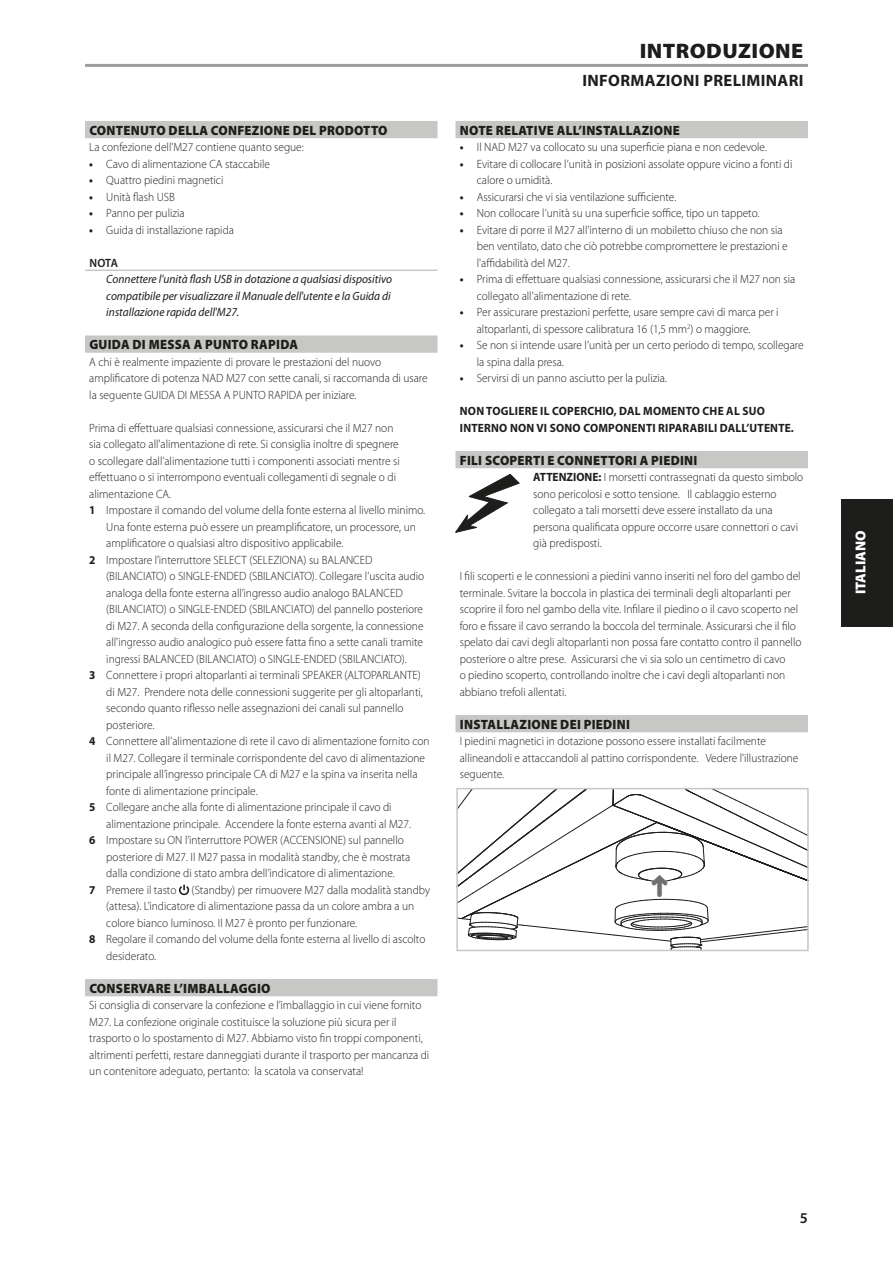
<style>
.page{position:relative;width:893px;height:1263px;background:#fff}
.page>*{position:absolute;margin:0;border:0;box-sizing:border-box;transform-origin:0 0}
.Body_copy_-_header{font:900 21px "Myriad Pro";letter-spacing:.02em;color:#1d1d1b;scale:1.05 1}
.Body_copy_-_header-2{font:700 16.5px "Myriad Pro";letter-spacing:.02em;color:#1d1d1b}
.t1{font:600 15px "Myriad Pro";color:#1d1d1b}
.t2{font:900 14.4px "Myriad Pro";color:#fff}
.Body_copy_-_sub-sect{font:900 13.5px "Myriad Pro";letter-spacing:.02em;color:#1d1d1b;scale:.95 1}
.Body_copy_-_indent_1{font:300 12px/16.5px "Myriad Pro";color:#1d1d1b;scale:.95 1}
.Body_copy_-_normal{font:300 12px/16.5px "Myriad Pro";color:#1d1d1b;scale:.95 1}
.Body_copy_-_note{font:italic 12px/16.5px "Myriad Pro";color:#1d1d1b;text-align:justify;scale:.95 1}
.Body_copy_-_sub-sect-2{font:700 12px/16.5px "Myriad Pro";letter-spacing:.02em;color:#1d1d1b;scale:.95 1}
.Body_copy_-_note_hea{font:600 12px "Myriad Pro";color:#1d1d1b;scale:.95 1}
.s1{font-weight:700}
</style>
<div class="page">
<hr style="left:85px;top:64px;width:723px;height:3px;background:#9d9d9d">
<div style="left:85px;top:121px;width:352px;height:17px;background:#c7c7c6"></div>
<hr style="left:85px;top:270px;width:352px;height:1px;background:#c7c7c6">
<div style="left:85px;top:335px;width:352px;height:18px;background:#c7c7c6"></div>
<div style="left:85px;top:979px;width:352px;height:17px;background:#c7c7c6"></div>
<svg style="left:179px;top:884px;width:10px;height:11px"></svg>
<div style="left:455px;top:121px;width:353px;height:17px;background:#c7c7c6"></div>
<div style="left:455px;top:451px;width:353px;height:17px;background:#c7c7c6"></div>
<div style="left:455px;top:715px;width:353px;height:17px;background:#c7c7c6"></div>
<svg style="left:455px;top:474px;width:64px;height:58px"></svg>
<div style="left:842px;top:499px;width:51px;height:127px;background:#1d1d1b"></div>
<svg style="left:457px;top:788px;width:351px;height:162px"></svg>
<p class="Body_copy_-_sub-sect" style="left:89px;top:121px;width:315px">CONTENUTO DELLA CONFEZIONE DEL PRODOTTO</p>
<p class="Body_copy_-_normal" style="left:89px;top:139px;width:227px">La confezione dell'M27 contiene quanto segue:</p>
<p class="Body_copy_-_indent_1" style="left:89px;top:155px;width:192px"><span class="s1">•</span> Cavo di alimentazione CA staccabile</p>
<p class="Body_copy_-_indent_1" style="left:89px;top:172px;width:143px"><span class="s1">•</span> Quattro piedini magnetici</p>
<p class="Body_copy_-_indent_1" style="left:89px;top:188px;width:92px"><span class="s1">•</span> Unità flash USB</p>
<p class="Body_copy_-_indent_1" style="left:89px;top:205px;width:102px"><span class="s1">•</span> Panno per pulizia</p>
<p class="Body_copy_-_indent_1" style="left:89px;top:221px;width:154px"><span class="s1">•</span> Guida di installazione rapida</p>
<p class="Body_copy_-_note_hea" style="left:89px;top:255px;width:32px">NOTA</p>
<p class="Body_copy_-_note" style="left:106px;top:271px;width:302px">Connettere l'unità flash USB in dotazione a qualsiasi dispositivo compatibile per visualizzare il Manuale dell'utente e la Guida di installazione rapida dell'M27.</p>
<p class="Body_copy_-_sub-sect" style="left:89px;top:335px;width:221px">GUIDA DI MESSA A PUNTO RAPIDA</p>
<p class="Body_copy_-_normal" style="left:89px;top:353px;width:358px">A chi è realmente impaziente di provare le prestazioni del nuovo amplificatore di potenza NAD M27 con sette canali, si raccomanda di usare la seguente GUIDA DI MESSA A PUNTO RAPIDA per iniziare.</p>
<p class="Body_copy_-_normal" style="left:89px;top:419px;width:328px">Prima di effettuare qualsiasi connessione, assicurarsi che il M27 non sia collegato all'alimentazione di rete. Si consiglia inoltre di spegnere o scollegare dall’alimentazione tutti i componenti associati mentre si effettuano o si interrompono eventuali collegamenti di segnale o di alimentazione CA.</p>
<p class="Body_copy_-_indent_1" style="left:106px;top:502px;width:337px;text-indent:-17px"><span class="s1">1</span> Impostare il comando del volume della fonte esterna al livello minimo.<br>Una fonte esterna può essere un preamplificatore, un processore, un amplificatore o qualsiasi altro dispositivo applicabile.</p>
<p class="Body_copy_-_indent_1" style="left:106px;top:551px;width:336px;text-indent:-17px"><span class="s1">2</span> Impostare l’interruttore SELECT (SELEZIONA) su BALANCED (BILANCIATO) o SINGLE-ENDED (SBILANCIATO). Collegare l’uscita audio analoga della fonte esterna all’ingresso audio analogo BALANCED (BILANCIATO) o SINGLE-ENDED (SBILANCIATO) del pannello posteriore di M27. A seconda della configurazione della sorgente, la connessione all'ingresso audio analogico può essere fatta fino a sette canali tramite ingressi BALANCED (BILANCIATO) o SINGLE-ENDED (SBILANCIATO).</p>
<p class="Body_copy_-_indent_1" style="left:106px;top:667px;width:335px;text-indent:-17px"><span class="s1">3</span> Connettere i propri altoparlanti ai terminali SPEAKER (ALTOPARLANTE) di M27. Prendere nota delle connessioni suggerite per gli altoparlanti, secondo quanto riflesso nelle assegnazioni dei canali sul pannello posteriore.</p>
<p class="Body_copy_-_indent_1" style="left:106px;top:733px;width:342px;text-indent:-17px"><span class="s1">4</span> Connettere all'alimentazione di rete il cavo di alimentazione fornito con il M27. Collegare il terminale corrispondente del cavo di alimentazione principale all’ingresso principale CA di M27 e la spina va inserita nella fonte di alimentazione principale.</p>
<p class="Body_copy_-_indent_1" style="left:106px;top:799px;width:322px;text-indent:-17px"><span class="s1">5</span> Collegare anche alla fonte di alimentazione principale il cavo di alimentazione principale. Accendere la fonte esterna avanti al M27.</p>
<p class="Body_copy_-_indent_1" style="left:106px;top:832px;width:321px;text-indent:-17px"><span class="s1">6</span> Impostare su ON l’interruttore POWER (ACCENSIONE) sul pannello posteriore di M27. Il M27 passa in modalità standby, che è mostrata dalla condizione di stato ambra dell’indicatore di alimentazione.</p>
<p class="Body_copy_-_indent_1" style="left:89px;top:881px;width:93px"><span class="s1">7</span> Premere il tasto</p>
<p class="Body_copy_-_indent_1" style="left:106px;top:881px;width:342px;text-indent:85px">(Standby) per rimuovere M27 dalla modalità standby (attesa). L’indicatore di alimentazione passa da un colore ambra a un colore bianco luminoso. Il M27 è pronto per funzionare.</p>
<p class="Body_copy_-_indent_1" style="left:106px;top:931px;width:337px;text-indent:-17px"><span class="s1">8</span> Regolare il comando del volume della fonte esterna al livello di ascolto desiderato.</p>
<p class="Body_copy_-_sub-sect" style="left:89px;top:979px;width:192px">CONSERVARE L’IMBALLAGGIO</p>
<p class="Body_copy_-_normal" style="left:89px;top:997px;width:359px">Si consiglia di conservare la confezione e l’imballaggio in cui viene fornito M27. La confezione originale costituisce la soluzione più sicura per il trasporto o lo spostamento di M27. Abbiamo visto fin troppi componenti, altrimenti perfetti, restare danneggiati durante il trasporto per mancanza di un contenitore adeguato, pertanto: la scatola va conservata!</p>
<p class="Body_copy_-_header" style="left:640px;top:37px;width:157px">INTRODUZIONE</p>
<p class="Body_copy_-_header-2" style="left:582px;top:70px;width:222px">INFORMAZIONI PRELIMINARI</p>
<p class="Body_copy_-_sub-sect" style="left:460px;top:121px;width:233px">NOTE RELATIVE ALL’INSTALLAZIONE</p>
<p class="Body_copy_-_indent_1" style="left:460px;top:139px;width:325px"><span class="s1">•</span> Il NAD M27 va collocato su una superficie piana e non cedevole.</p>
<p class="Body_copy_-_indent_1" style="left:477px;top:155px;width:334px;text-indent:-17px"><span class="s1">•</span> Evitare di collocare l’unità in posizioni assolate oppure vicino a fonti di calore o umidità.</p>
<p class="Body_copy_-_indent_1" style="left:460px;top:188px;width:229px"><span class="s1">•</span> Assicurarsi che vi sia ventilazione sufficiente.</p>
<p class="Body_copy_-_indent_1" style="left:460px;top:205px;width:317px"><span class="s1">•</span> Non collocare l’unità su una superficie soffice, tipo un tappeto.</p>
<p class="Body_copy_-_indent_1" style="left:477px;top:221px;width:329px;text-indent:-17px"><span class="s1">•</span> Evitare di porre il M27 all'interno di un mobiletto chiuso che non sia ben ventilato, dato che ciò potrebbe compromettere le prestazioni e l'affidabilità del M27.</p>
<p class="Body_copy_-_indent_1" style="left:477px;top:271px;width:337px;text-indent:-17px"><span class="s1">•</span> Prima di effettuare qualsiasi connessione, assicurarsi che il M27 non sia collegato all'alimentazione di rete.</p>
<p class="Body_copy_-_indent_1" style="left:477px;top:304px;width:319px;text-indent:-17px"><span class="s1">•</span> Per assicurare prestazioni perfette, usare sempre cavi di marca per i altoparlanti, di spessore calibratura 16 (1,5 mm<sup>2</sup>) o maggiore.</p>
<p class="Body_copy_-_indent_1" style="left:477px;top:337px;width:346px;text-indent:-17px"><span class="s1">•</span> Se non si intende usare l’unità per un certo periodo di tempo, scollegare la spina dalla presa.</p>
<p class="Body_copy_-_indent_1" style="left:460px;top:370px;width:220px"><span class="s1">•</span> Servirsi di un panno asciutto per la pulizia.</p>
<p class="Body_copy_-_sub-sect-2" style="left:460px;top:402px;width:353px">NON TOGLIERE IL COPERCHIO, DAL MOMENTO CHE AL SUO<br>INTERNO NON VI SONO COMPONENTI RIPARABILI DALL’UTENTE.</p>
<p class="Body_copy_-_sub-sect" style="left:460px;top:451px;width:252px">FILI SCOPERTI E CONNETTORI A PIEDINI</p>
<p class="Body_copy_-_normal" style="left:533px;top:469px;width:286px"><span class="s1">ATTENZIONE:</span> I morsetti contrassegnati da questo simbolo sono pericolosi e sotto tensione. Il cablaggio esterno collegato a tali morsetti deve essere installato da una persona qualificata oppure occorre usare connettori o cavi già predisposti.</p>
<p class="Body_copy_-_normal" style="left:460px;top:568px;width:361px">I fili scoperti e le connessioni a piedini vanno inseriti nel foro del gambo del terminale. Svitare la boccola in plastica dei terminali degli altoparlanti per scoprire il foro nel gambo della vite. Infilare il piedino o il cavo scoperto nel foro e fissare il cavo serrando la boccola del terminale. Assicurarsi che il filo spelato dai cavi degli altoparlanti non possa fare contatto contro il pannello posteriore o altre prese. Assicurarsi che vi sia solo un centimetro di cavo<br>o piedino scoperto, controllando inoltre che i cavi degli altoparlanti non abbiano trefoli allentati.</p>
<p class="Body_copy_-_sub-sect" style="left:460px;top:715px;width:180px">INSTALLAZIONE DEI PIEDINI</p>
<p class="Body_copy_-_normal" style="left:460px;top:733px;width:358px">I piedini magnetici in dotazione possono essere installati facilmente allineandoli e attaccandoli al pattino corrispondente. Vedere l'illustrazione seguente.</p>
<p class="t2" style="left:851px;top:594px;width:65px;rotate:-90deg">ITALIANO</p>
<p class="t1" style="left:800px;top:1208px;width:10px">5</p>
</div>
